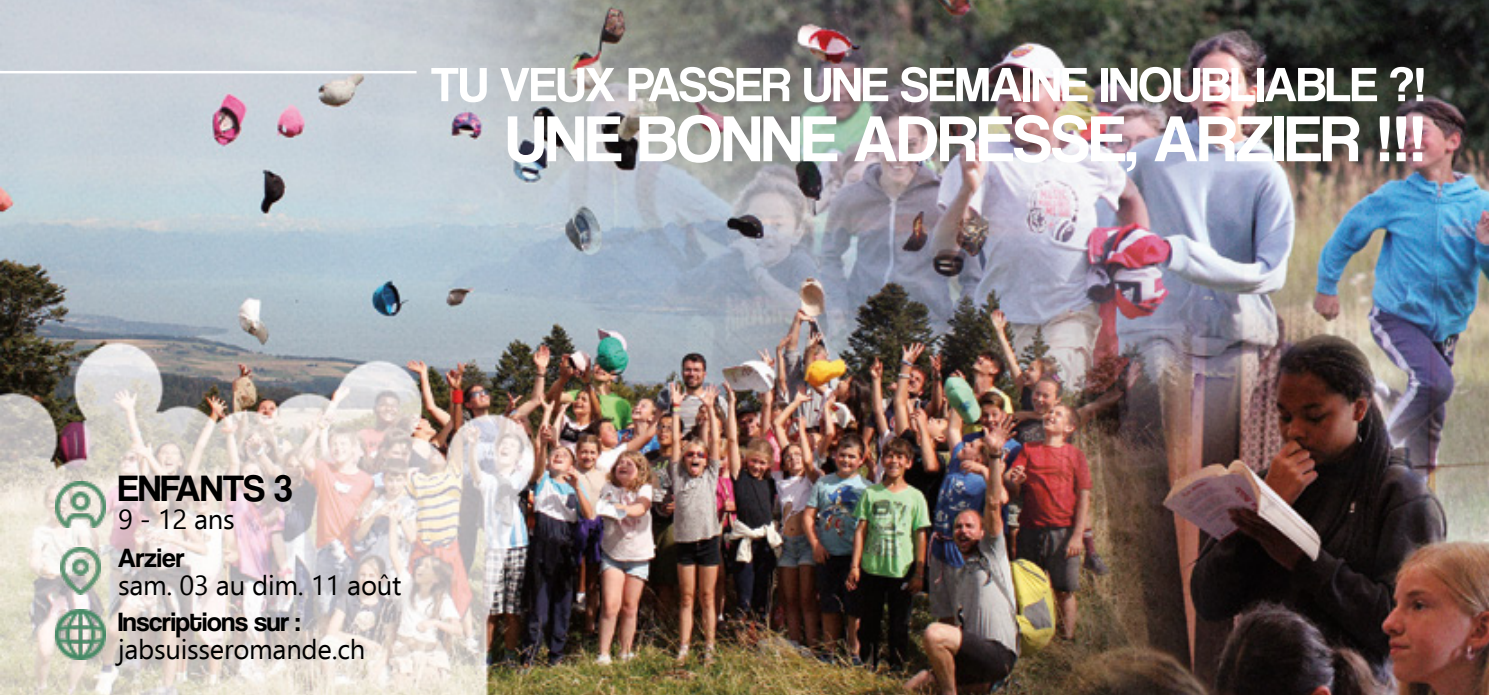
<style>
.page{position:relative;width:1489px;height:695px;background:#fff}
.page>*{position:absolute;margin:0;border:0;box-sizing:border-box;transform-origin:0 0}
.t1{font:67.5px "Coolvetica Rg";color:#fff}
.t2{font:50px "Coolvetica Rg";color:#fff}
.t3{font:38.25px "Coolvetica Rg";color:#000}
.t4{font:27.5px "Ebrima";letter-spacing:-.01em;color:#000}
.t5{font:27.5px "Coolvetica Rg";letter-spacing:-.01em;color:#000}
</style>
<div class="page">
<img style="left:0;top:0;width:1488px;height:694px">
<img style="left:61px;top:547px;width:40px;height:48px">
<img style="left:55px;top:481px;width:51px;height:46px">
<img style="left:55px;top:609px;width:51px;height:50px">
<hr style="left:0;top:71px;width:416px;height:2px;background:#fff">
<h2 class="t2" style="left:431px;top:55px;width:996px">TU VEUX PASSER UNE SEMAINE INOUBLIABLE ?!</h2>
<h1 class="t1" style="left:506px;top:99px;width:921px">UNE BONNE ADRESSE, ARZIER !!!</h1>
<h3 class="t3" style="left:118px;top:465px;width:176px">ENFANTS 3</h3>
<p class="t4" style="left:118px;top:499px;width:118px">9 - 12 ans</p>
<p class="t5" style="left:118px;top:542px;width:68px">Arzier</p>
<p class="t4" style="left:118px;top:565px;width:285px">sam. 03 au dim. 11 août</p>
<p class="t5" style="left:118px;top:606px;width:183px">Inscriptions sur :</p>
<p class="t4" style="left:118px;top:628px;width:249px">jabsuisseromande.ch</p>
</div>
